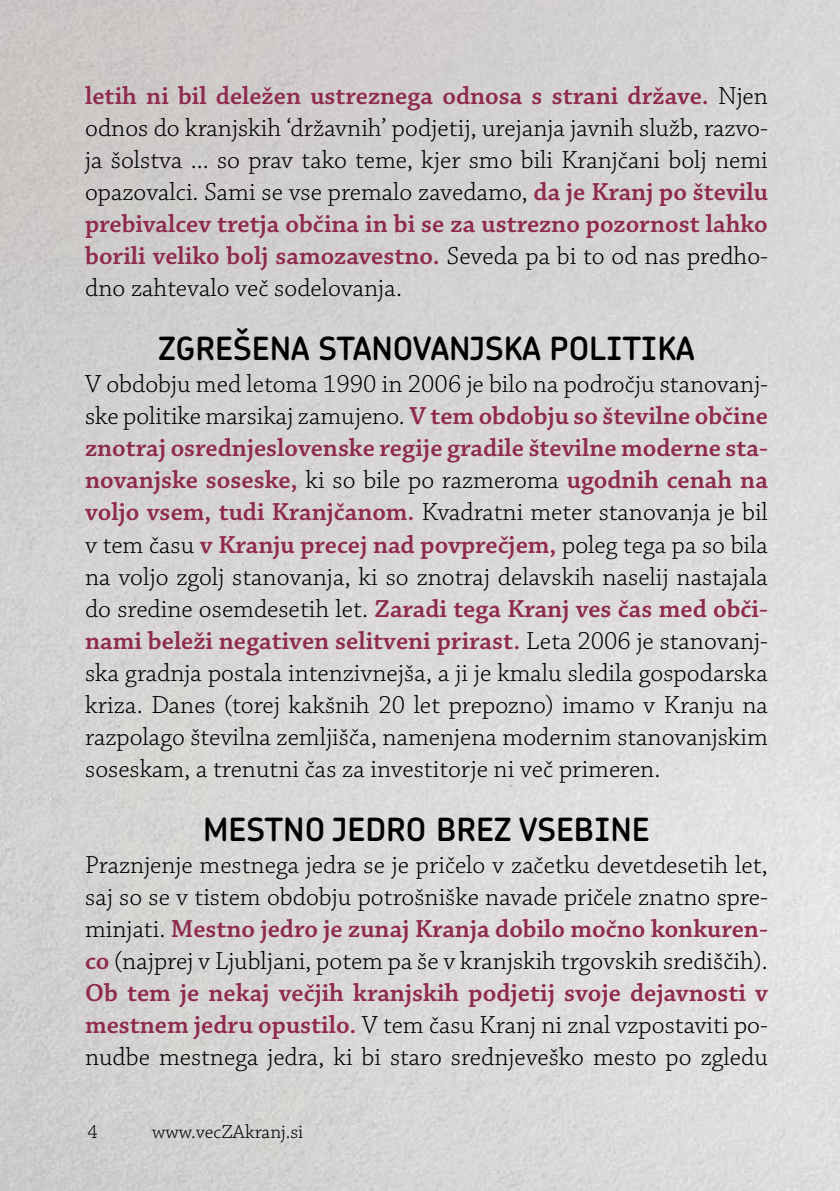
<style>
.page{position:relative;width:840px;height:1191px;background:#fff}
.page>*{position:absolute;margin:0;border:0;box-sizing:border-box;transform-origin:0 0}
.t1{font:32px "Chevin Plus Demi";color:#000}
.t2{font:300 26px/32px "Chaparral Pro";color:#000;text-align:justify}
.t3{font:300 20px "Chaparral Pro";color:#000}
.s1{font-weight:600;color:#8e2a4d}
</style>
<div class="page">
<p class="t2" style="left:85px;top:81px;width:684px"><span class="s1">letih ni bil deležen ustreznega odnosa s strani države.</span> Njen odnos do kranjskih ‘državnih’ podjetij, urejanja javnih služb, razvo&shy;ja šolstva ... so prav tako teme, kjer smo bili Kranjčani bolj nemi opazovalci. Sami se vse premalo zavedamo, <span class="s1">da je Kranj po številu prebivalcev tretja občina in bi se za ustrezno pozornost lahko borili veliko bolj samozavestno.</span> Seveda pa bi to od nas predho&shy;dno zahtevalo več sodelovanja.</p>
<p class="t1" style="left:158px;top:328px;width:537px">ZGREŠENA STANOVANJSKA POLITIKA</p>
<p class="t2" style="left:85px;top:369px;width:684px">V obdobju med letoma 1990 in 2006 je bilo na področju stanovanj&shy;ske politike marsikaj zamujeno. <span class="s1">V tem obdobju so številne občine znotraj osrednjeslovenske regije gradile številne moderne sta&shy;novanjske soseske,</span> ki so bile po razmeroma <span class="s1">ugodnih cenah na voljo vsem, tudi Kranjčanom.</span> Kvadratni meter stanovanja je bil v tem času <span class="s1">v Kranju precej nad povprečjem,</span> poleg tega pa so bila na voljo zgolj stanovanja, ki so znotraj delavskih naselij nastajala do sredine osemdesetih let. <span class="s1">Zaradi tega Kranj ves čas med obči&shy;nami beleži negativen selitveni prirast.</span> Leta 2006 je stanovanj&shy;ska gradnja postala intenzivnejša, a ji je kmalu sledila gospodarska kriza. Danes (torej kakšnih 20 let prepozno) imamo v Kranju na razpolago številna zemljišča, namenjena modernim stanovanjskim soseskam, a trenutni čas za investitorje ni več primeren.</p>
<p class="t1" style="left:203px;top:808px;width:448px">MESTNO JEDRO BREZ VSEBINE</p>
<p class="t2" style="left:85px;top:849px;width:684px">Praznjenje mestnega jedra se je pričelo v začetku devetdesetih let, saj so se v tistem obdobju potrošniške navade pričele znatno spre&shy;minjati. <span class="s1">Mestno jedro je zunaj Kranja dobilo močno konkuren&shy;co</span> (najprej v Ljubljani, potem pa še v kranjskih trgovskih središčih).<br><span class="s1">Ob tem je nekaj večjih kranjskih podjetij svoje dejavnosti v mestnem jedru opustilo.</span> V tem času Kranj ni znal vzpostaviti po&shy;nudbe mestnega jedra, ki bi staro srednjeveško mesto po zgledu</p>
<p class="t3" style="left:87px;top:1120px;width:12px">4</p>
<p class="t3" style="left:152px;top:1120px;width:152px">www.vecZAkranj.si</p>
</div>
